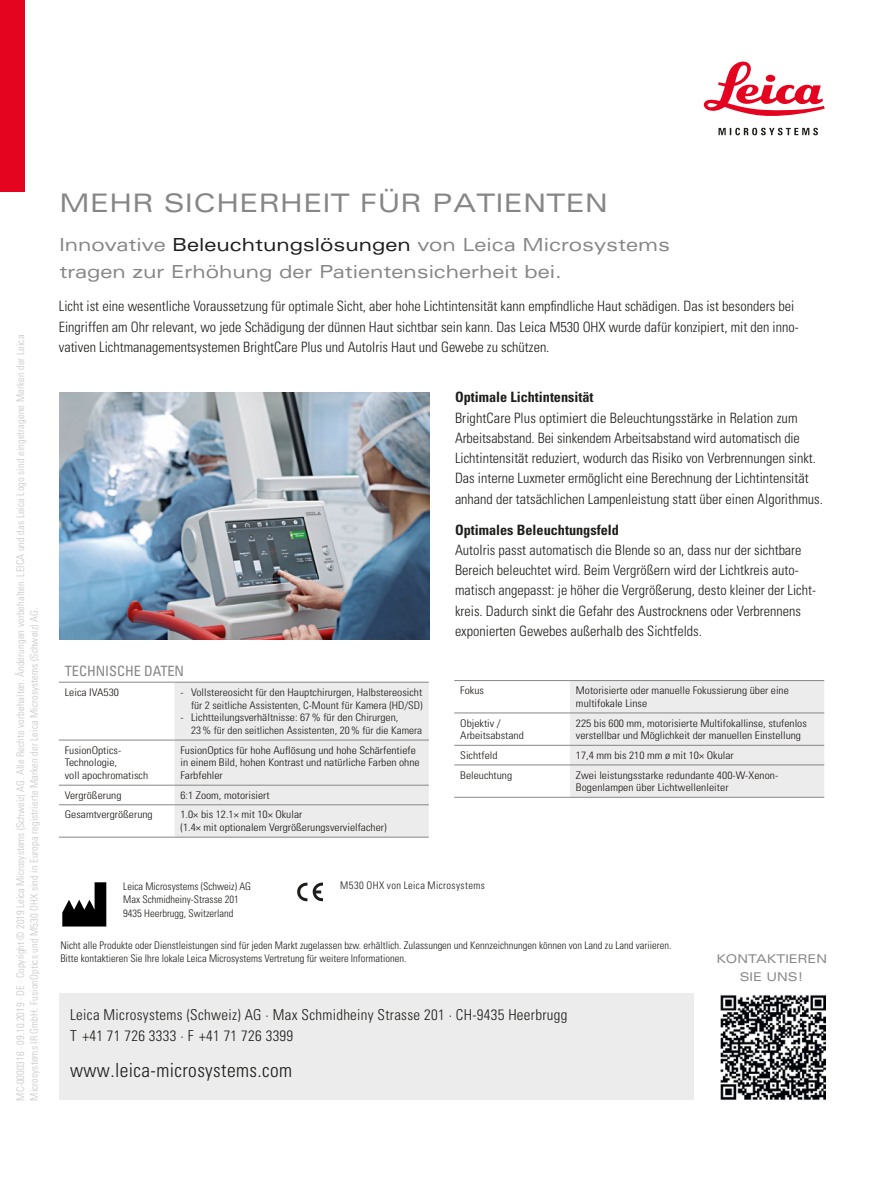
<style>
.page{position:relative;width:893px;height:1191px;background:#fff}
.page>*{position:absolute;margin:0;border:0;box-sizing:border-box;transform-origin:0 0}
.t1{font:expanded 25.5px "Univers LT Std";letter-spacing:.02em;color:#868686}
.t2{font:300 condensed 19.5px "Univers LT Std";letter-spacing:.02em;color:#1d1d1b}
.t3{font:expanded 18px/27px "Univers LT Std";color:#868686}
.t4{font:300 condensed 15px/21px "Univers LT Std";letter-spacing:.02em;color:#1d1d1b}
.t5{font:300 condensed 14.25px/20.2px "Univers LT Std";color:#1d1d1b}
.t6{font:700 condensed 14.25px "Univers LT Std";color:#1d1d1b}
.t7{font:condensed 14.25px "Univers LT Std";color:#868686}
.t8{font:expanded 12px/18px "Univers LT Std";color:#868686;text-align:center}
.t9{font:300 condensed 10.5px/12.8px "Univers LT Std";color:#1d1917;scale:1.1 1}
.t10{font:300 condensed 10.5px/13.5px "Univers LT Std";color:#1d1d1b}
.t11{font:300 condensed 10.5px/13.5px "Univers LT Std";letter-spacing:.01em;color:#c6c6c5}
.t12{font:300 condensed 10.5px/12.8px "Univers LT Std";color:#1d1d1b;text-align:right;scale:1.1 1}
.t13{font:300 condensed 10.5px "Univers LT Std";letter-spacing:.04em;color:#1d1d1b}
.s1{color:#1d1d1b}
</style>
<div class="page">
<div style="left:0;top:0;width:25px;height:191px;background:#e40420"></div>
<svg style="left:704px;top:61px;width:121px;height:55px"></svg>
<svg style="left:718px;top:128px;width:100px;height:7px"></svg>
<img style="left:721px;top:995px;width:105px;height:104px">
<div style="left:60px;top:993px;width:634px;height:106px;background:#ececec"></div>
<img style="left:60px;top:392px;width:369px;height:247px">
<div style="left:570px;top:681px;width:254px;height:116px;background:#ececec"></div>
<hr style="left:454px;top:680px;width:116px;height:1px;background:#868686">
<hr style="left:454px;top:712px;width:116px;height:1px;background:#868686">
<hr style="left:454px;top:745px;width:116px;height:1px;background:#868686">
<hr style="left:454px;top:764px;width:116px;height:1px;background:#868686">
<hr style="left:454px;top:797px;width:116px;height:1px;background:#868686">
<hr style="left:570px;top:680px;width:254px;height:1px;background:#868686">
<hr style="left:570px;top:712px;width:254px;height:1px;background:#868686">
<hr style="left:570px;top:745px;width:254px;height:1px;background:#868686">
<hr style="left:570px;top:764px;width:254px;height:1px;background:#868686">
<hr style="left:570px;top:797px;width:254px;height:1px;background:#868686">
<div style="left:174px;top:683px;width:255px;height:154px;background:#ececec"></div>
<hr style="left:59px;top:682px;width:115px;height:1px;background:#868686">
<hr style="left:174px;top:682px;width:255px;height:1px;background:#868686">
<hr style="left:59px;top:740px;width:115px;height:1px;background:#868686">
<hr style="left:174px;top:740px;width:255px;height:1px;background:#868686">
<hr style="left:59px;top:785px;width:115px;height:1px;background:#868686">
<hr style="left:174px;top:785px;width:255px;height:1px;background:#868686">
<hr style="left:59px;top:804px;width:115px;height:1px;background:#868686">
<hr style="left:59px;top:837px;width:115px;height:1px;background:#868686">
<hr style="left:174px;top:804px;width:255px;height:1px;background:#868686">
<hr style="left:174px;top:837px;width:255px;height:1px;background:#868686">
<svg style="left:297px;top:882px;width:26px;height:19px"></svg>
<svg style="left:62px;top:882px;width:44px;height:44px"></svg>
<p class="t11" style="left:14px;top:1100px;width:767px;rotate:-90deg">MC-0000316 · 09.10.2019 · DE · Copyright © 2019 Leica Microsystems (Schweiz) AG. Alle Rechte vorbehalten. Änderungen vorbehalten. LEICA und das Leica Logo sind eingetragene Marken der Leica<br>Microsystems IR GmbH. FusionOptics und M530 OHX sind in Europa registrierte Marken der Leica Microsystems (Schweiz) AG.</p>
<h1 class="t1" style="left:60px;top:188px;width:550px">MEHR SICHERHEIT FÜR PATIENTEN</h1>
<p class="t3" style="left:60px;top:231px;width:612px">Innovative <span class="s1">Beleuchtungslösungen</span> von Leica Microsystems tragen zur Erhöhung der Patientensicherheit bei.</p>
<p class="t5" style="left:59px;top:296px;width:741px">Licht ist eine wesentliche Voraussetzung für optimale Sicht, aber hohe Lichtintensität kann empfindliche Haut schädigen. Das ist besonders bei<br>Eingriffen am Ohr relevant, wo jede Schädigung der dünnen Haut sichtbar sein kann. Das Leica M530 OHX wurde dafür konzipiert, mit den inno&shy;vativen Lichtmanagementsystemen BrightCare Plus und AutoIris Haut und Gewebe zu schützen.</p>
<p class="t7" style="left:65px;top:662px;width:121px">TECHNISCHE DATEN</p>
<p class="t9" style="left:65px;top:685px;width:51px">Leica IVA530</p>
<p class="t12" style="left:180px;top:685px;width:222px">- Vollstereosicht für den Hauptchirurgen, Halbstereosicht für 2 seitliche Assistenten, C-Mount für Kamera (HD/SD)</p>
<p class="t12" style="left:191px;top:711px;width:212px;text-align:left;text-indent:-11px">- Lichtteilungsverhältnisse: 67% für den Chirurgen,<br>23% für den seitlichen Assistenten, 20% für die Kamera</p>
<p class="t9" style="left:65px;top:743px;width:77px">FusionOptics-<br>Technologie,<br>voll apochromatisch</p>
<p class="t9" style="left:180px;top:743px;width:219px">FusionOptics für hohe Auflösung und hohe Schärfentiefe in einem Bild, hohen Kontrast und natürliche Farben ohne<br>Farbfehler</p>
<p class="t9" style="left:65px;top:788px;width:53px">Vergrößerung</p>
<p class="t9" style="left:180px;top:788px;width:83px">6:1 Zoom, motorisiert</p>
<p class="t9" style="left:65px;top:808px;width:81px">Gesamtvergrößerung</p>
<p class="t9" style="left:180px;top:808px;width:189px">1.0× bis 12.1× mit 10× Okular<br>(1.4× mit optionalem Vergrößerungsvervielfacher)</p>
<p class="t6" style="left:455px;top:388px;width:140px">Optimale Lichtintensität</p>
<p class="t5" style="left:455px;top:407px;width:369px">BrightCare Plus optimiert die Beleuchtungsstärke in Relation zum Arbeitsabstand. Bei sinkendem Arbeitsabstand wird automatisch die Lichtintensität reduziert, wodurch das Risiko von Verbrennungen sinkt.<br>Das interne Luxmeter ermöglicht eine Berechnung der Lichtintensität anhand der tatsächlichen Lampenleistung statt über einen Algorithmus.</p>
<p class="t6" style="left:455px;top:521px;width:165px">Optimales Beleuchtungsfeld</p>
<p class="t5" style="left:455px;top:539px;width:363px">AutoIris passt automatisch die Blende so an, dass nur der sichtbare Bereich beleuchtet wird. Beim Vergrößern wird der Lichtkreis auto&shy;matisch angepasst: je höher die Vergrößerung, desto kleiner der Licht&shy;kreis. Dadurch sinkt die Gefahr des Austrocknens oder Verbrennens exponierten Gewebes außerhalb des Sichtfelds.</p>
<p class="t9" style="left:460px;top:684px;width:23px">Fokus</p>
<p class="t9" style="left:576px;top:684px;width:195px">Motorisierte oder manuelle Fokussierung über eine multifokale Linse</p>
<p class="t9" style="left:460px;top:716px;width:59px">Objektiv /<br>Arbeitsabstand</p>
<p class="t9" style="left:576px;top:716px;width:211px">225 bis 600 mm, motorisierte Multifokallinse, stufenlos verstellbar und Möglichkeit der manuellen Einstellung</p>
<p class="t9" style="left:460px;top:749px;width:35px">Sichtfeld</p>
<p class="t9" style="left:576px;top:749px;width:145px">17,4 mm bis 210 mm ø mit 10× Okular</p>
<p class="t9" style="left:460px;top:768px;width:49px">Beleuchtung</p>
<p class="t9" style="left:576px;top:768px;width:185px">Zwei leistungsstarke redundante 400-W-Xenon-<br>Bogenlampen über Lichtwellenleiter</p>
<p class="t13" style="left:340px;top:879px;width:146px">M530 OHX von Leica Microsystems</p>
<p class="t10" style="left:123px;top:879px;width:129px">Leica Microsystems (Schweiz) AG<br>Max Schmidheiny-Strasse 201<br>9435 Heerbrugg, Switzerland</p>
<p class="t10" style="left:60px;top:938px;width:612px">Nicht alle Produkte oder Dienstleistungen sind für jeden Markt zugelassen bzw. erhältlich. Zulassungen und Kennzeichnungen können von Land zu Land variieren.<br>Bitte kontaktieren Sie Ihre lokale Leica Microsystems Vertretung für weitere Informationen.</p>
<p class="t4" style="left:70px;top:1004px;width:499px">Leica Microsystems (Schweiz) AG · Max Schmidheiny Strasse 201 · CH-9435 Heerbrugg<br>T +41 71 726 3333 · F +41 71 726 3399</p>
<h2 class="t2" style="left:70px;top:1058px;width:224px">www.leica-microsystems.com</h2>
<p class="t8" style="left:716px;top:949px;width:112px">KONTAKTIEREN<br>SIE UNS!</p>
</div>
